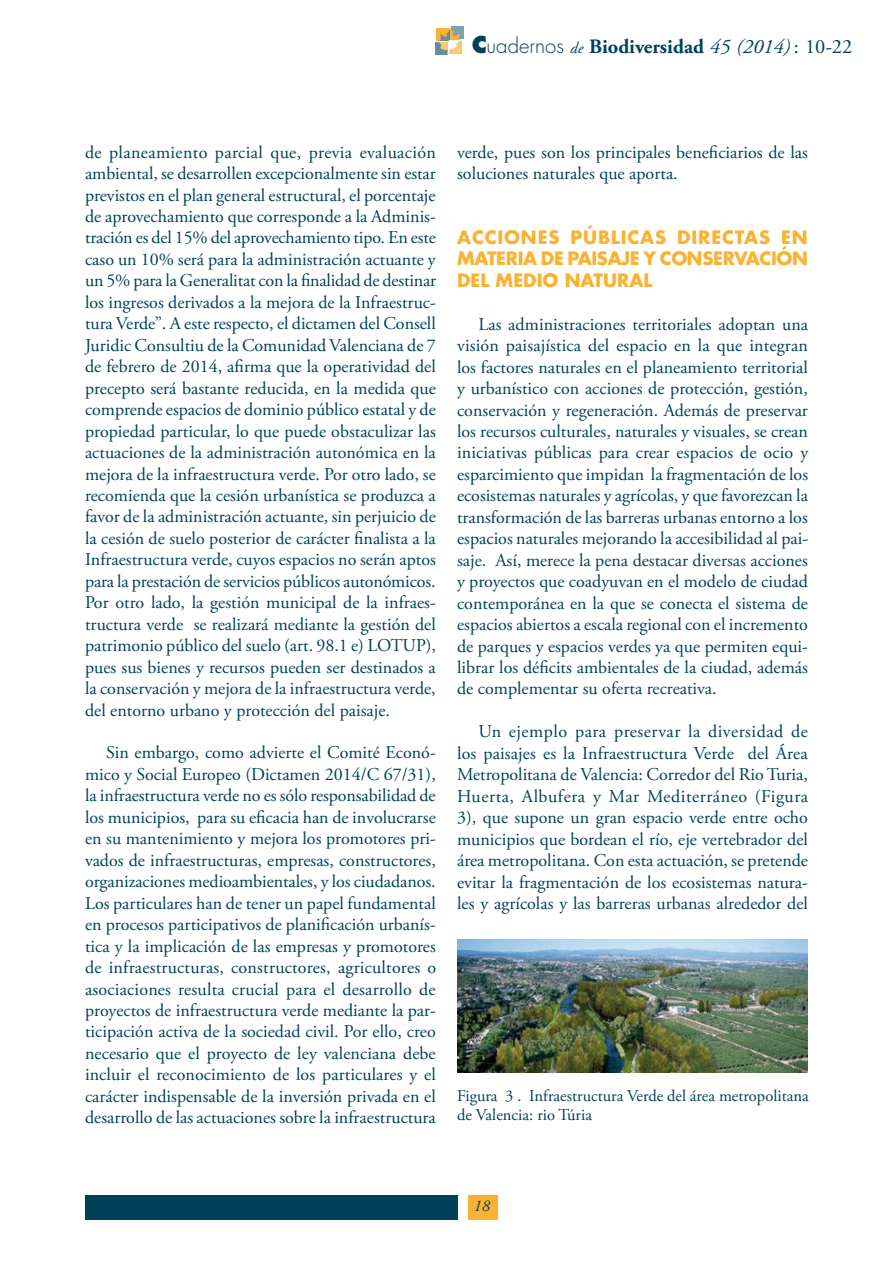
<style>
.page{position:relative;width:893px;height:1263px;background:#fff}
.page>*{position:absolute;margin:0;border:0;box-sizing:border-box;transform-origin:0 0}
.t1{font:700 20.4px "Adobe Garamond Pro";color:#004158}
.t2{font:18px/21.5px "Adobe Garamond Pro";color:#004158;text-align:justify}
.t3{font:700 18px/21.5px "Futura";letter-spacing:-.02em;color:#f9b232;text-align:justify}
.t4{font:16.5px/19.8px "Adobe Garamond Pro";letter-spacing:-.025em;color:#004158}
.t5{font:italic 16.5px "Adobe Garamond Pro";color:#004158}
.s1{font-family:"Futura";font-weight:800;font-size:22.65px}
.s2{font-family:"Futura";font-weight:300}
.s3{font-weight:400;font-style:italic;font-size:15.9px}
.s4{font-weight:400;font-style:italic}
.s5{font-weight:400}
</style>
<div class="page">
<div style="left:437px;top:28px;width:12px;height:13px;background:#f9b232"></div>
<div style="left:451px;top:27px;width:12px;height:12px;background:#80a0ac"></div>
<div style="left:435px;top:42px;width:13px;height:13px;background:#668d9b"></div>
<div style="left:449px;top:41px;width:13px;height:12px;background:#fbc970"></div>
<svg style="left:438px;top:27px;width:22px;height:28px"></svg>
<div style="left:85px;top:1195px;width:373px;height:25px;background:#004158"></div>
<div style="left:468px;top:1195px;width:29px;height:25px;background:#f9b232"></div>
<img style="left:457px;top:939px;width:351px;height:134px">
<p class="t1" style="left:472px;top:34px;width:382px"><span class="s1">C</span><span class="s2">uadernos</span> <span class="s3">de</span> Biodiversidad <span class="s4">45 (2014)</span> <span class="s5">: 10-22</span></p>
<p class="t2" style="left:85px;top:142px;width:353px">de planeamiento parcial que, previa evaluación ambiental, se desarrollen excepcionalmente sin estar previstos en el plan general estructural, el porcentaje de aprovechamiento que corresponde a la Adminis&shy;tración es del 15% del aprovechamiento tipo. En este caso un 10% será para la administración actuante y un 5% para la Generalitat con la finalidad de destinar los ingresos derivados a la mejora de la Infraestruc&shy;tura Verde”. A este respecto, el dictamen del Consell Juridic Consultiu de la Comunidad Valenciana de 7 de febrero de 2014, afirma que la operatividad del precepto será bastante reducida, en la medida que comprende espacios de dominio público estatal y de propiedad particular, lo que puede obstaculizar las actuaciones de la administración autonómica en la mejora de la infraestructura verde. Por otro lado, se recomienda que la cesión urbanística se produzca a favor de la administración actuante, sin perjuicio de la cesión de suelo posterior de carácter finalista a la Infraestructura verde, cuyos espacios no serán aptos para la prestación de servicios públicos autonómicos.<br>Por otro lado, la gestión municipal de la infraes&shy;tructura verde se realizará mediante la gestión del patrimonio público del suelo (art. 98.1 e) LOTUP), pues sus bienes y recursos pueden ser destinados a la conservación y mejora de la infraestructura verde, del entorno urbano y protección del paisaje.</p>
<p class="t2" style="left:85px;top:743px;width:353px;text-indent:21px">Sin embargo, como advierte el Comité Econó&shy;mico y Social Europeo (Dictamen 2014/C 67/31), la infraestructura verde no es sólo responsabilidad de los municipios, para su eficacia han de involucrarse en su mantenimiento y mejora los promotores pri&shy;vados de infraestructuras, empresas, constructores, organizaciones medioambientales, y los ciudadanos.<br>Los particulares han de tener un papel fundamental en procesos participativos de planificación urbanís&shy;tica y la implicación de las empresas y promotores de infraestructuras, constructores, agricultores o asociaciones resulta crucial para el desarrollo de proyectos de infraestructura verde mediante la par&shy;ticipación activa de la sociedad civil. Por ello, creo necesario que el proyecto de ley valenciana debe incluir el reconocimiento de los particulares y el carácter indispensable de la inversión privada en el desarrollo de las actuaciones sobre la infraestructura</p>
<p class="t2" style="left:457px;top:142px;width:352px">verde, pues son los principales beneficiarios de las soluciones naturales que aporta.</p>
<p class="t3" style="left:457px;top:226px;width:352px">ACCIONES PÚBLICAS DIRECTAS EN MATERIA DE PAISAJE Y CONSERVACIÓN DEL MEDIO NATURAL</p>
<p class="t2" style="left:457px;top:314px;width:353px;text-indent:21px">Las administraciones territoriales adoptan una visión paisajística del espacio en la que integran los factores naturales en el planeamiento territorial y urbanístico con acciones de protección, gestión, conservación y regeneración. Además de preservar los recursos culturales, naturales y visuales, se crean iniciativas públicas para crear espacios de ocio y esparcimiento que impidan la fragmentación de los ecosistemas naturales y agrícolas, y que favorezcan la transformación de las barreras urbanas entorno a los espacios naturales mejorando la accesibilidad al pai&shy;saje. Así, merece la pena destacar diversas acciones y proyectos que coadyuvan en el modelo de ciudad contemporánea en la que se conecta el sistema de espacios abiertos a escala regional con el incremento de parques y espacios verdes ya que permiten equi&shy;librar los déficits ambientales de la ciudad, además de complementar su oferta recreativa.</p>
<p class="t2" style="left:457px;top:721px;width:353px;text-indent:21px">Un ejemplo para preservar la diversidad de los paisajes es la Infraestructura Verde del Área Metropolitana de Valencia: Corredor del Rio Turia, Huerta, Albufera y Mar Mediterráneo (Figura 3), que supone un gran espacio verde entre ocho municipios que bordean el río, eje vertebrador del área metropolitana. Con esta actuación, se pretende evitar la fragmentación de los ecosistemas natura&shy;les y agrícolas y las barreras urbanas alrededor del</p>
<p class="t4" style="left:457px;top:1086px;width:353px">Figura 3 . Infraestructura Verde del área metropolitana de Valencia: rio Túria</p>
<p class="t5" style="left:474px;top:1195px;width:18px">18</p>
</div>
